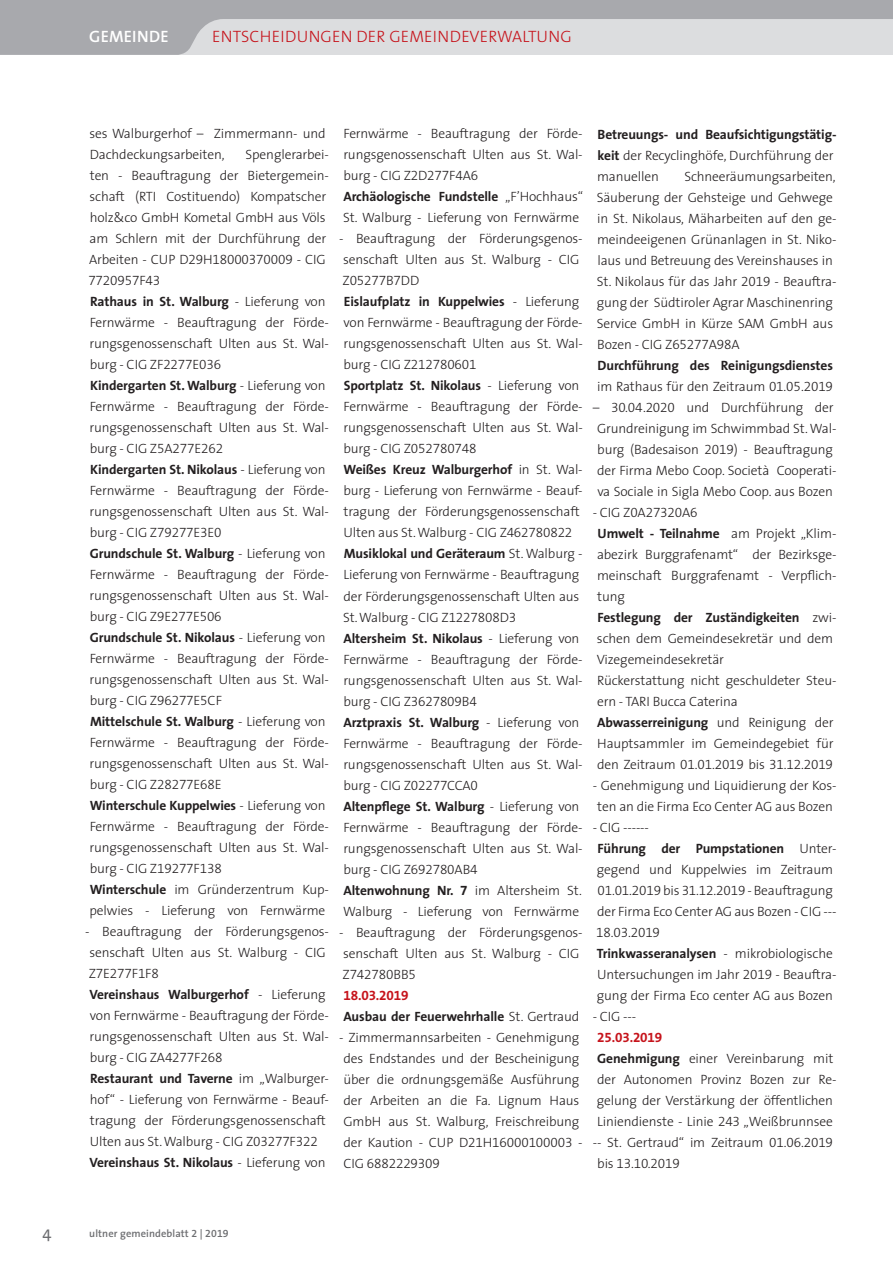
<style>
.page{position:relative;width:893px;height:1263px;background:#fff}
.page>*{position:absolute;margin:0;border:0;box-sizing:border-box;transform-origin:0 0}
.t1{font:300 16.5px "The Sans SN";letter-spacing:.01em;color:#c6131b}
.t2{font:600 16.5px "The Sans SN";letter-spacing:.01em;color:#fff}
.t3{font:16.5px "The Sans";color:#6c6d70}
.t4{font:300 13.5px/21px "The Sans SN";letter-spacing:-.01em;color:#231f20}
.t5{font:700 13.5px/21px "The Sans SN";letter-spacing:-.01em;color:#231f20}
.t6{font:700 13.5px "The Sans SN";letter-spacing:-.01em;color:#c6131b}
.t7{font:600 10.5px "The Sans SN";letter-spacing:.01em;color:#6c6d70}
.s1{font-weight:700}
.s2{color:#c6131b}
.s3{font-weight:300}
</style>
<div class="page">
<svg style="left:0;top:0;width:892px;height:55px;background:#c2c3c6"></svg>
<svg style="left:892px;top:0;width:1px;height:55px"></svg>
<p class="t2" style="left:89px;top:23px;width:81px">GEMEINDE</p>
<p class="t1" style="left:212px;top:23px;width:361px">ENTSCHEIDUNGEN DER GEMEINDEVERWALTUNG</p>
<p class="t4" style="left:89px;top:122px;width:238px">ses Walburgerhof – Zimmermann- und<br>Dachdeckungsarbeiten,</p>
<p class="t4" style="left:88px;top:143px;width:242px;text-indent:157px">Spenglerarbei&shy;ten - Beauftragung der Bietergemein&shy;schaft (RTI Costituendo) Kompatscher holz&amp;co GmbH Kometal GmbH aus Völs am Schlern mit der Durchführung der Arbeiten - CUP D29H18000370009 - CIG 7720957F43<br><span class="s1">Rathaus in St. Walburg</span> - Lieferung von Fernwärme - Beauftragung der Förde&shy;rungsgenossenschaft Ulten aus St. Wal&shy;burg - CIG ZF2277E036<br><span class="s1">Kindergarten St. Walburg</span> - Lieferung von Fernwärme - Beauftragung der Förde&shy;rungsgenossenschaft Ulten aus St. Wal&shy;burg - CIG Z5A277E262<br><span class="s1">Kindergarten St. Nikolaus</span> - Lieferung von Fernwärme - Beauftragung der Förde&shy;rungsgenossenschaft Ulten aus St. Wal&shy;burg - CIG Z79277E3E0<br><span class="s1">Grundschule St. Walburg</span> - Lieferung von Fernwärme - Beauftragung der Förde&shy;rungsgenossenschaft Ulten aus St. Wal&shy;burg - CIG Z9E277E506<br><span class="s1">Grundschule St. Nikolaus</span> - Lieferung von Fernwärme - Beauftragung der Förde&shy;rungsgenossenschaft Ulten aus St. Wal&shy;burg - CIG Z96277E5CF<br><span class="s1">Mittelschule St. Walburg</span> - Lieferung von Fernwärme - Beauftragung der Förde&shy;rungsgenossenschaft Ulten aus St. Wal&shy;burg - CIG Z28277E68E<br><span class="s1">Winterschule Kuppelwies</span> - Lieferung von Fernwärme - Beauftragung der Förde&shy;rungsgenossenschaft Ulten aus St. Wal&shy;burg - CIG Z19277F138<br><span class="s1">Winterschule</span> im Gründerzentrum Kup&shy;pelwies - Lieferung von Fernwärme</p>
<p class="t4" style="left:85px;top:921px;width:245px">- Beauftragung der Förderungsgenos&shy;senschaft Ulten aus St. Walburg - CIG Z7E277F1F8<br><span class="s1">Vereinshaus Walburgerhof</span> - Lieferung von Fernwärme - Beauftragung der Förde&shy;rungsgenossenschaft Ulten aus St. Wal&shy;burg - CIG ZA4277F268<br><span class="s1">Restaurant und Taverne</span> im „Walburger&shy;hof“ - Lieferung von Fernwärme - Beauf&shy;tragung der Förderungsgenossenschaft Ulten aus St. Walburg - CIG Z03277F322<br><span class="s1">Vereinshaus St. Nikolaus</span> - Lieferung von</p>
<p class="t4" style="left:343px;top:123px;width:242px">Fernwärme - Beauftragung der Förde&shy;rungsgenossenschaft Ulten aus St. Wal&shy;burg - CIG Z2D277F4A6<br><span class="s1">Archäologische Fundstelle</span> „F’Hochhaus“ St. Walburg - Lieferung von Fernwärme</p>
<p class="t4" style="left:339px;top:228px;width:245px">- Beauftragung der Förderungsgenos&shy;senschaft Ulten aus St. Walburg - CIG Z05277B7DD<br><span class="s1">Eislaufplatz in Kuppelwies</span> - Lieferung von Fernwärme - Beauftragung der Förde&shy;rungsgenossenschaft Ulten aus St. Wal&shy;burg - CIG Z212780601<br><span class="s1">Sportplatz St. Nikolaus</span> - Lieferung von Fernwärme - Beauftragung der Förde&shy;rungsgenossenschaft Ulten aus St. Wal&shy;burg - CIG Z052780748<br><span class="s1">Weißes Kreuz Walburgerhof</span> in St. Wal&shy;burg - Lieferung von Fernwärme - Beauf&shy;tragung der Förderungsgenossenschaft Ulten aus St. Walburg - CIG Z462780822<br><span class="s1">Musiklokal und Geräteraum</span> St. Walburg - Lieferung von Fernwärme - Beauftragung der Förderungsgenossenschaft Ulten aus St. Walburg - CIG Z1227808D3<br><span class="s1">Altersheim St. Nikolaus</span> - Lieferung von Fernwärme - Beauftragung der Förde&shy;rungsgenossenschaft Ulten aus St. Wal&shy;burg - CIG Z3627809B4<br><span class="s1">Arztpraxis St. Walburg</span> - Lieferung von Fernwärme - Beauftragung der Förde&shy;rungsgenossenschaft Ulten aus St. Wal&shy;burg - CIG Z02277CCA0<br><span class="s1">Altenpflege St. Walburg</span> - Lieferung von Fernwärme - Beauftragung der Förde&shy;rungsgenossenschaft Ulten aus St. Wal&shy;burg - CIG Z692780AB4<br><span class="s1">Altenwohnung Nr. 7</span> im Altersheim St.<br>Walburg - Lieferung von Fernwärme</p>
<p class="t4" style="left:339px;top:921px;width:245px">- Beauftragung der Förderungsgenos&shy;senschaft Ulten aus St. Walburg - CIG<br>Z742780BB5</p>
<p class="t5" style="left:343px;top:984px;width:237px"><span class="s2">18.03.2019<br></span>Ausbau der Feuerwehrhalle <span class="s3">St. Gertraud</span></p>
<p class="t4" style="left:343px;top:1026px;width:241px;text-indent:-4px">- Zimmermannsarbeiten - Genehmigung des Endstandes und der Bescheinigung über die ordnungsgemäße Ausführung der Arbeiten an die Fa. Lignum Haus GmbH aus St. Walburg, Freischreibung der Kaution - CUP D21H16000100003 - CIG 6882229309</p>
<p class="t4" style="left:597px;top:123px;width:241px"><span class="s1">Betreuungs- und Beaufsichtigungstätig&shy;keit</span> der Recyclinghöfe, Durchführung der manuellen</p>
<p class="t4" style="left:597px;top:165px;width:241px;text-indent:88px">Schneeräumungsarbeiten, Säuberung der Gehsteige und Gehwege in St. Nikolaus, Mäharbeiten auf den ge&shy;meindeeigenen Grünanlagen in St. Niko&shy;laus und Betreuung des Vereinshauses in St. Nikolaus für das Jahr 2019 - Beauftra&shy;gung der Südtiroler Agrar Maschinenring Service GmbH in Kürze SAM GmbH aus Bozen - CIG Z65277A98A</p>
<p class="t5" style="left:598px;top:354px;width:237px">Durchführung des Reinigungsdienstes</p>
<p class="t4" style="left:597px;top:375px;width:237px">im Rathaus für den Zeitraum 01.05.2019</p>
<p class="t4" style="left:593px;top:396px;width:245px;text-align:center">– 30.04.2020 und Durchführung der Grundreinigung im Schwimmbad St. Wal&shy;burg (Badesaison 2019) - Beauftragung der Firma Mebo Coop. Società Cooperati&shy;va Sociale in Sigla Mebo Coop. aus Bozen</p>
<p class="t4" style="left:597px;top:501px;width:241px;text-indent:-4px">- CIG Z0A27320A6<br><span class="s1">Umwelt - Teilnahme</span> am Projekt „Klim&shy;abezirk Burggrafenamt“ der Bezirksge&shy;meinschaft Burggrafenamt - Verpflich&shy;tung<br><span class="s1">Festlegung der Zuständigkeiten</span> zwi&shy;schen dem Gemeindesekretär und dem<br>Vizegemeindesekretär<br>Rückerstattung nicht geschuldeter Steu&shy;ern - TARI Bucca Caterina<br><span class="s1">Abwasserreinigung</span> und Reinigung der<br>Hauptsammler im Gemeindegebiet für den Zeitraum 01.01.2019 bis 31.12.2019</p>
<p class="t4" style="left:593px;top:774px;width:245px;text-align:center">- Genehmigung und Liquidierung der Kos&shy;ten an die Firma Eco Center AG aus Bozen</p>
<p class="t4" style="left:593px;top:816px;width:245px">- CIG ------<br><span class="s1">Führung der Pumpstationen</span> Unter&shy;gegend und Kuppelwies im Zeitraum<br>01.01.2019 bis 31.12.2019 - Beauftragung der Firma Eco Center AG aus Bozen - CIG ---<br>18.03.2019<br><span class="s1">Trinkwasseranalysen</span> - mikrobiologische<br>Untersuchungen im Jahr 2019 - Beauftra&shy;gung der Firma Eco center AG aus Bozen</p>
<p class="t4" style="left:593px;top:1005px;width:45px">- CIG ---</p>
<p class="t6" style="left:597px;top:1026px;width:67px">25.03.2019</p>
<p class="t4" style="left:597px;top:1047px;width:238px"><span class="s1">Genehmigung</span> einer Vereinbarung mit</p>
<p class="t4" style="left:597px;top:1068px;width:241px">der Autonomen Provinz Bozen zur Re-</p>
<p class="t4" style="left:597px;top:1089px;width:238px">gelung der Verstärkung der öffentlichen</p>
<p class="t4" style="left:597px;top:1110px;width:237px">Liniendienste - Linie 243 „Weißbrunnsee</p>
<p class="t4" style="left:593px;top:1131px;width:242px">-- St. Gertraud“ im Zeitraum 01.06.2019</p>
<p class="t4" style="left:597px;top:1152px;width:84px">bis 13.10.2019</p>
<p class="t3" style="left:43px;top:1219px;width:10px">4</p>
<p class="t7" style="left:89px;top:1225px;width:141px">ultner gemeindeblatt 2 | 2019</p>
</div>
